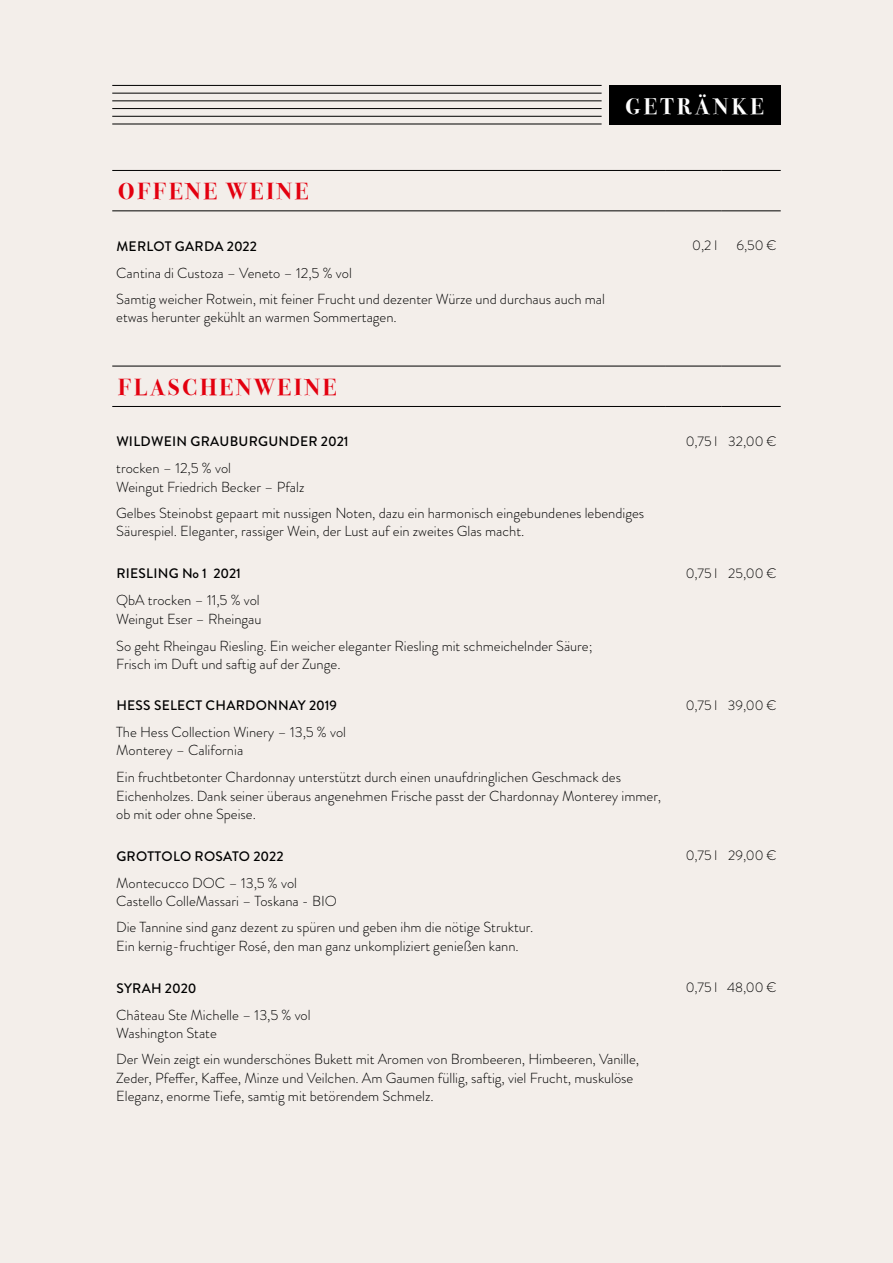
<style>
.page{position:relative;width:893px;height:1263px;background:#f3eeea}
.page>*{position:absolute;margin:0;border:0;box-sizing:border-box;transform-origin:0 0}
.t1{font:700 23.1px "Bodoni Svty Two ITCTT";letter-spacing:.12em;color:#e3000f}
.t2{font:700 22.5px "Bodoni Svty Two ITCTT";letter-spacing:.15em;color:#fff}
.t3{font:300 14.55px/18.5px "Brandon Grotesque";color:#000}
.t4{font:500 13.8px "Brandon Grotesque";letter-spacing:.02em;color:#000}
.t5{font:300 13.8px "Brandon Grotesque";color:#000}
</style>
<div class="page">
<hr style="left:112px;top:170px;width:553px;height:1px;background:#000">
<hr style="left:665px;top:170px;width:56px;height:1px;background:#000">
<hr style="left:721px;top:170px;width:60px;height:1px;background:#000">
<hr style="left:112px;top:210px;width:553px;height:1px;background:#000">
<hr style="left:665px;top:210px;width:56px;height:1px;background:#000">
<hr style="left:721px;top:210px;width:60px;height:1px;background:#000">
<hr style="left:112px;top:366px;width:553px;height:1px;background:#000">
<hr style="left:665px;top:366px;width:56px;height:1px;background:#000">
<hr style="left:721px;top:366px;width:60px;height:1px;background:#000">
<hr style="left:112px;top:406px;width:553px;height:1px;background:#000">
<hr style="left:665px;top:406px;width:56px;height:1px;background:#000">
<hr style="left:721px;top:406px;width:60px;height:1px;background:#000">
<hr style="left:112px;top:85px;width:490px;height:1px;background:#000">
<hr style="left:112px;top:93px;width:490px;height:1px;background:#000">
<hr style="left:112px;top:100px;width:490px;height:1px;background:#000">
<hr style="left:112px;top:108px;width:490px;height:1px;background:#000">
<hr style="left:112px;top:116px;width:490px;height:1px;background:#000">
<hr style="left:112px;top:124px;width:490px;height:1px;background:#000">
<div style="left:609px;top:85px;width:172px;height:39px;background:#000"></div>
<h2 class="t2" style="left:625px;top:87px;width:140px">GETRÄNKE</h2>
<h1 class="t1" style="left:118px;top:172px;width:192px">OFFENE WEINE</h1>
<p class="t4" style="left:116px;top:236px;width:142px">MERLOT GARDA 2022</p>
<p class="t3" style="left:116px;top:260px;width:490px;line-height:26px">Cantina di Custoza – Veneto – 12,5 % vol<br>Samtig weicher Rotwein, mit feiner Frucht und dezenter Würze und durchaus auch mal</p>
<p class="t3" style="left:116px;top:308px;width:282px">etwas herunter gekühlt an warmen Sommertagen.</p>
<h1 class="t1" style="left:118px;top:368px;width:220px">FLASCHENWEINE</h1>
<p class="t5" style="left:692px;top:236px;width:27px">0,2 l</p>
<p class="t5" style="left:736px;top:236px;width:42px">6,50 €</p>
<p class="t4" style="left:116px;top:432px;width:234px">WILDWEIN GRAUBURGUNDER 2021</p>
<p class="t3" style="left:116px;top:459px;width:190px">trocken – 12,5 % vol<br>Weingut Friedrich Becker – Pfalz</p>
<p class="t3" style="left:116px;top:504px;width:529px">Gelbes Steinobst gepaart mit nussigen Noten, dazu ein harmonisch eingebundenes lebendiges<br>Säurespiel. Eleganter, rassiger Wein, der Lust auf ein zweites Glas macht.</p>
<p class="t4" style="left:116px;top:564px;width:126px">RIESLING No 1 2021</p>
<p class="t3" style="left:116px;top:591px;width:147px">QbA trocken – 11,5 % vol<br>Weingut Eser – Rheingau</p>
<p class="t3" style="left:116px;top:636px;width:478px">So geht Rheingau Riesling. Ein weicher eleganter Riesling mit schmeichelnder Säure;<br>Frisch im Duft und saftig auf der Zunge.</p>
<p class="t4" style="left:116px;top:696px;width:222px">HESS SELECT CHARDONNAY 2019</p>
<p class="t3" style="left:116px;top:723px;width:231px">The Hess Collection Winery – 13,5 % vol<br>Monterey – California</p>
<p class="t3" style="left:116px;top:768px;width:546px">Ein fruchtbetonter Chardonnay unterstützt durch einen unaufdringlichen Geschmack des<br>Eichenholzes. Dank seiner überaus angenehmen Frische passt der Chardonnay Monterey immer, ob mit oder ohne Speise.</p>
<p class="t4" style="left:116px;top:847px;width:169px">GROTTOLO ROSATO 2022</p>
<p class="t3" style="left:116px;top:874px;width:222px">Montecucco DOC – 13,5 % vol<br>Castello ColleMassari – Toskana - BIO</p>
<p class="t3" style="left:116px;top:918px;width:419px">Die Tannine sind ganz dezent zu spüren und geben ihm die nötige Struktur.<br>Ein kernig-fruchtiger Rosé, den man ganz unkompliziert genießen kann.</p>
<p class="t4" style="left:116px;top:978px;width:82px">SYRAH 2020</p>
<p class="t3" style="left:116px;top:1006px;width:196px">Château Ste Michelle – 13,5 % vol<br>Washington State</p>
<p class="t3" style="left:116px;top:1050px;width:525px">Der Wein zeigt ein wunderschönes Bukett mit Aromen von Brombeeren, Himbeeren, Vanille,<br>Zeder, Pfeffer, Kaffee, Minze und Veilchen. Am Gaumen füllig, saftig, viel Frucht, muskulöse<br>Eleganz, enorme Tiefe, samtig mit betörendem Schmelz.</p>
<p class="t5" style="left:686px;top:432px;width:93px">0,75 l 32,00 €</p>
<p class="t5" style="left:686px;top:563px;width:93px">0,75 l 25,00 €</p>
<p class="t5" style="left:686px;top:695px;width:93px">0,75 l 39,00 €</p>
<p class="t5" style="left:686px;top:846px;width:93px">0,75 l 29,00 €</p>
<p class="t5" style="left:686px;top:978px;width:93px">0,75 l 48,00 €</p>
</div>
